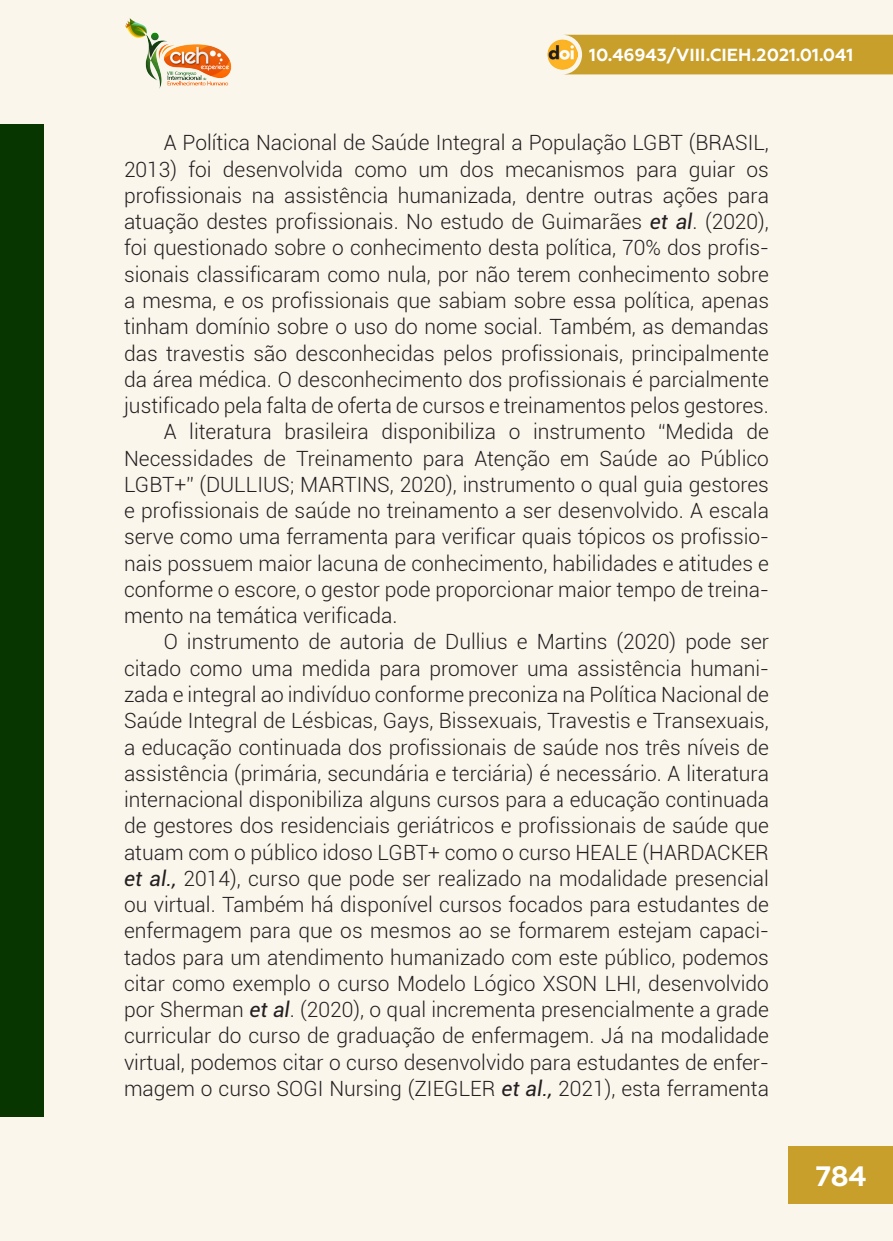
<style>
.page{position:relative;width:893px;height:1241px;background:#fff}
.page>*{position:absolute;margin:0;border:0;box-sizing:border-box;transform-origin:0 0}
.t1{font:700 28px "Geometria";color:#fff}
._7_CORPO{font:300 21px/26.2px "Roboto";color:#231f20;text-align:justify}
.t2{font:700 17.5px "Geometria";color:#fff}
.s1{font-weight:400;font-style:italic}
</style>
<div class="page">
<div style="left:0;top:0;width:893px;height:1240px;background:#faf6ec"></div>
<div style="left:0;top:124px;width:44px;height:992px;background:#083600"></div>
<div style="left:562px;top:35px;width:331px;height:39px;background:#c89f2b"></div>
<img style="left:547px;top:40px;width:30px;height:29px">
<div style="left:789px;top:1145px;width:104px;height:58px;background:#c89f2b"></div>
<img style="left:125px;top:18px;width:107px;height:71px">
<p class="t2" style="left:589px;top:45px;width:265px">10.46943/VIII.CIEH.2021.01.041</p>
<p class="_7_CORPO" style="left:124px;top:129px;width:646px;text-indent:40px">A Política Nacional de Saúde Integral a População LGBT (BRASIL, 2013) foi desenvolvida como um dos mecanismos para guiar os profissionais na assistência humanizada, dentre outras ações para atuação destes profissionais. No estudo de Guimarães <span class="s1">et al</span>. (2020), foi questionado sobre o conhecimento desta política, 70% dos profis&shy;sionais classificaram como nula, por não terem conhecimento sobre a mesma, e os profissionais que sabiam sobre essa política, apenas tinham domínio sobre o uso do nome social. Também, as demandas das travestis são desconhecidas pelos profissionais, principalmente da área médica. O desconhecimento dos profissionais é parcialmente justificado pela falta de oferta de cursos e treinamentos pelos gestores.</p>
<p class="_7_CORPO" style="left:124px;top:418px;width:646px;text-indent:40px">A literatura brasileira disponibiliza o instrumento “Medida de Necessidades de Treinamento para Atenção em Saúde ao Público LGBT+” (DULLIUS; MARTINS, 2020), instrumento o qual guia gestores e profissionais de saúde no treinamento a ser desenvolvido. A escala serve como uma ferramenta para verificar quais tópicos os profissio&shy;nais possuem maior lacuna de conhecimento, habilidades e atitudes e conforme o escore, o gestor pode proporcionar maior tempo de treina&shy;mento na temática verificada.</p>
<p class="_7_CORPO" style="left:124px;top:628px;width:646px;text-indent:40px">O instrumento de autoria de Dullius e Martins (2020) pode ser citado como uma medida para promover uma assistência humani&shy;zada e integral ao indivíduo conforme preconiza na Política Nacional de Saúde Integral de Lésbicas, Gays, Bissexuais, Travestis e Transexuais, a educação continuada dos profissionais de saúde nos três níveis de assistência (primária, secundária e terciária) é necessário. A literatura internacional disponibiliza alguns cursos para a educação continuada de gestores dos residenciais geriátricos e profissionais de saúde que atuam com o público idoso LGBT+ como o curso HEALE (HARDACKER <span class="s1">et al.,</span> 2014), curso que pode ser realizado na modalidade presencial ou virtual. Também há disponível cursos focados para estudantes de enfermagem para que os mesmos ao se formarem estejam capaci&shy;tados para um atendimento humanizado com este público, podemos citar como exemplo o curso Modelo Lógico XSON LHI, desenvolvido por Sherman <span class="s1">et al</span>. (2020), o qual incrementa presencialmente a grade curricular do curso de graduação de enfermagem. Já na modalidade virtual, podemos citar o curso desenvolvido para estudantes de enfer&shy;magem o curso SOGI Nursing (ZIEGLER <span class="s1">et al.,</span> 2021), esta ferramenta</p>
<h1 class="t1" style="left:815px;top:1158px;width:53px">784</h1>
</div>
